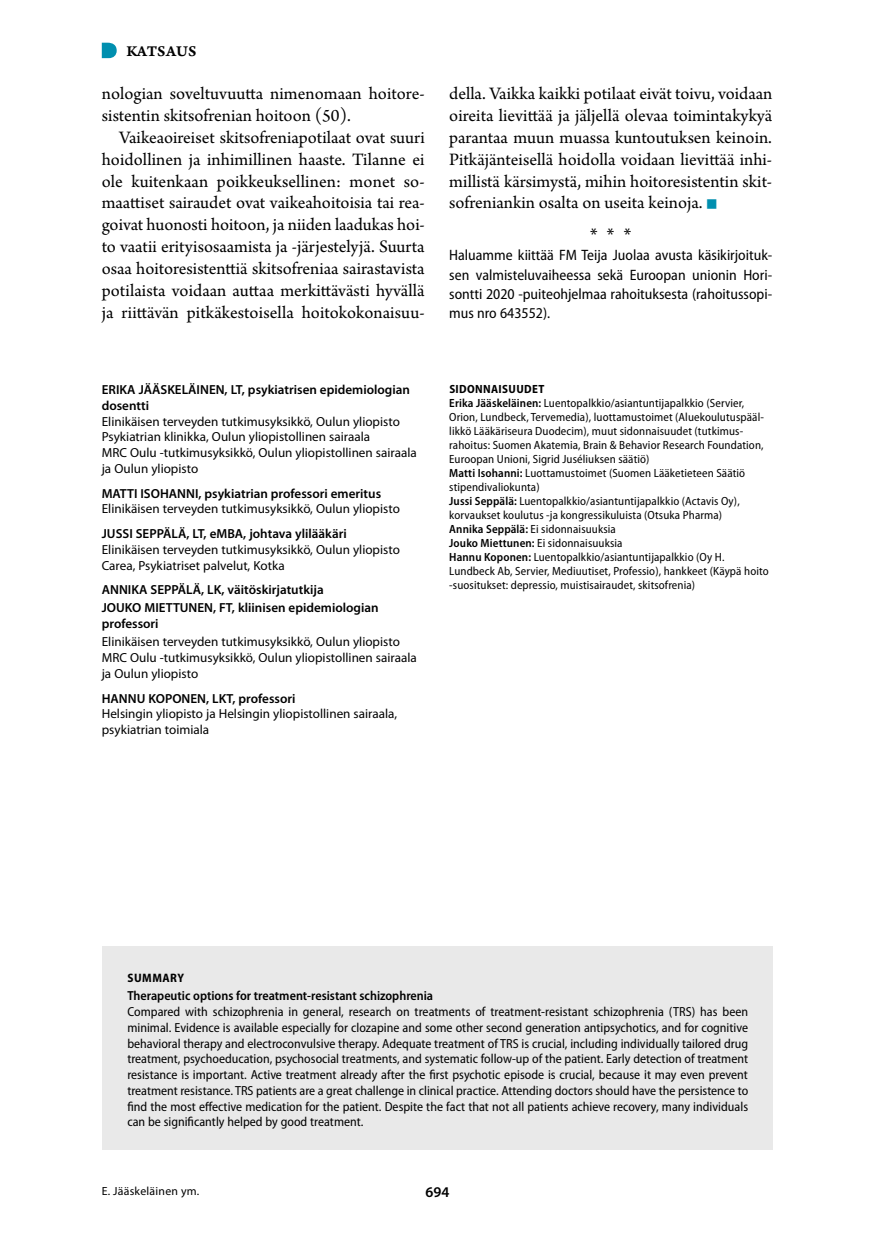
<style>
.page{position:relative;width:874px;height:1241px;background:#fff}
.page>*{position:absolute;margin:0;border:0;box-sizing:border-box;transform-origin:0 0}
.t1{font:42px "Arno Pro";color:#008faf}
.t2{font:semi-condensed 18.55px "Myriad Pro";color:#000}
.t3{font:18.38px/21.9px "Arno Pro";color:#000;text-align:justify}
.t4{font:15.75px "Arno Pro Smbd Caption";letter-spacing:.005em;color:#000}
.t5{font:semi-condensed 15.05px/19.2px "Myriad Pro";color:#000;text-align:justify}
.t6{font:600 14.88px "Myriad Pro";color:#000}
.t7{font:semi-condensed 13.12px/15.8px "Myriad Pro";color:#000;text-align:justify}
.t8{font:13.12px/15.8px "Myriad Pro";color:#000}
.t9{font:600 13.12px/15.8px "Myriad Pro";color:#000}
.t10{font:600 semi-condensed 13.12px "Myriad Pro";color:#000}
.t11{font:700 semi-condensed 12.25px "Myriad Pro";letter-spacing:.04em;color:#000}
.t12{font:semi-condensed 11.9px/14px "Myriad Pro";letter-spacing:.01em;color:#000}
.t13{font:11.9px "Myriad Pro";letter-spacing:.02em;color:#000}
.s1{font-weight:700}
.s2{font-weight:600}
</style>
<div class="page">
<div style="left:102px;top:946px;width:670px;height:203px;background:#e9e9e9"></div>
<svg style="left:102px;top:43px;width:15px;height:15px"></svg>
<p class="t4" style="left:126px;top:41px;width:71px">KATSAUS</p>
<h3 class="t3" style="left:102px;top:84px;width:324px">nologian soveltuvuutta nimenomaan hoitore&shy;sistentin skitsofrenian hoitoon (50).</h3>
<p class="t3" style="left:102px;top:127px;width:324px;text-indent:17px">Vaikeaoireiset skitsofreniapotilaat ovat suuri hoidollinen ja inhimillinen haaste. Tilanne ei ole kuitenkaan poikkeuksellinen: monet so&shy;maattiset sairaudet ovat vaikeahoitoisia tai rea&shy;goivat huonosti hoitoon, ja niiden laadukas hoi&shy;to vaatii erityisosaamista ja ‑järjestelyjä. Suurta osaa hoitoresistenttiä skitsofreniaa sairastavista potilaista voidaan auttaa merkittävästi hyvällä ja riittävän pitkäkestoisella hoitokokonaisuu-</p>
<p class="t9" style="left:102px;top:381px;width:309px">ERIKA JÄÄSKELÄINEN, LT, psykiatrisen epidemiologian dosentti</p>
<p class="t8" style="left:102px;top:413px;width:316px">Elinikäisen terveyden tutkimusyksikkö, Oulun yliopisto Psykiatrian klinikka, Oulun yliopistollinen sairaala<br>MRC Oulu ‑tutkimusyksikkö, Oulun yliopistollinen sairaala ja Oulun yliopisto</p>
<p class="t9" style="left:102px;top:485px;width:281px">MATTI ISOHANNI, psykiatrian professori emeritus</p>
<p class="t8" style="left:102px;top:500px;width:299px">Elinikäisen terveyden tutkimusyksikkö, Oulun yliopisto</p>
<p class="t9" style="left:102px;top:525px;width:246px">JUSSI SEPPÄLÄ, LT, eMBA, johtava ylilääkäri</p>
<p class="t8" style="left:102px;top:541px;width:299px">Elinikäisen terveyden tutkimusyksikkö, Oulun yliopisto<br>Carea, Psykiatriset palvelut, Kotka</p>
<p class="t9" style="left:102px;top:580px;width:278px;line-height:18.2px">ANNIKA SEPPÄLÄ, LK, väitöskirjatutkija<br>JOUKO MIETTUNEN, FT, kliinisen epidemiologian</p>
<p class="t9" style="left:102px;top:615px;width:58px">professori</p>
<p class="t8" style="left:102px;top:634px;width:316px">Elinikäisen terveyden tutkimusyksikkö, Oulun yliopisto<br>MRC Oulu ‑tutkimusyksikkö, Oulun yliopistollinen sairaala ja Oulun yliopisto</p>
<p class="t9" style="left:102px;top:690px;width:195px">HANNU KOPONEN, LKT, professori</p>
<p class="t8" style="left:102px;top:705px;width:297px">Helsingin yliopisto ja Helsingin yliopistollinen sairaala, psykiatrian toimiala</p>
<p class="t3" style="left:449px;top:83px;width:324px">della. Vaikka kaikki potilaat eivät toivu, voidaan oireita lievittää ja jäljellä olevaa toimintakykyä parantaa muun muassa kuntoutuksen keinoin.<br>Pitkäjänteisellä hoidolla voidaan lievittää inhi&shy;millistä kärsimystä, mihin hoitoresistentin skit&shy;sofreniankin osalta on useita keinoja.</p>
<h1 class="t1" style="left:704px;top:177px;width:15px">■</h1>
<h2 class="t2" style="left:590px;top:223px;width:42px">***</h2>
<p class="t5" style="left:449px;top:245px;width:324px">Haluamme kiittää FM Teija Juolaa avusta käsikirjoituk&shy;sen valmisteluvaiheessa sekä Euroopan unionin Hori&shy;sontti 2020 -puiteohjelmaa rahoituksesta (rahoitussopi&shy;mus nro 643552).</p>
<p class="t12" style="left:449px;top:382px;width:321px"><span class="s1">SIDONNAISUUDET<br></span><span class="s2">Erika Jääskeläinen:</span> Luentopalkkio/asiantuntijapalkkio (Servier, Orion, Lundbeck, Tervemedia), luottamustoimet (Aluekoulutuspääl&shy;likkö Lääkäriseura Duodecim), muut sidonnaisuudet (tutkimus&shy;rahoitus: Suomen Akatemia, Brain &amp; Behavior Research Foundation, Euroopan Unioni, Sigrid Juséliuksen säätiö)<br><span class="s2">Matti Isohanni:</span> Luottamustoimet (Suomen Lääketieteen Säätiö stipendivaliokunta)<br><span class="s2">Jussi Seppälä:</span> Luentopalkkio/asiantuntijapalkkio (Actavis Oy), korvaukset koulutus -ja kongressikuluista (Otsuka Pharma)<br><span class="s2">Annika Seppälä:</span> Ei sidonnaisuuksia<br><span class="s2">Jouko Miettunen:</span> Ei sidonnaisuuksia<br><span class="s2">Hannu Koponen:</span> Luentopalkkio/asiantuntijapalkkio (Oy H.<br>Lundbeck Ab, Servier, Mediuutiset, Professio), hankkeet (Käypä hoito -suositukset: depressio, muistisairaudet, skitsofrenia)</p>
<p class="t11" style="left:127px;top:969px;width:58px">SUMMARY</p>
<p class="t10" style="left:127px;top:987px;width:307px">Therapeutic options for treatment-resistant schizophrenia</p>
<p class="t7" style="left:127px;top:1003px;width:622px">Compared with schizophrenia in general, research on treatments of treatment-resistant schizophrenia (TRS) has been minimal. Evidence is available especially for clozapine and some other second generation antipsychotics, and for cognitive behavioral therapy and electroconvulsive therapy. Adequate treatment of TRS is crucial, including individually tailored drug treatment, psychoeducation, psychosocial treatments, and systematic follow-up of the patient. Early detection of treatment resistance is important. Active treatment already after the first psychotic episode is crucial, because it may even prevent treatment resistance. TRS patients are a great challenge in clinical practice. Attending doctors should have the persistence to find the most effective medication for the patient. Despite the fact that not all patients achieve recovery, many individuals can be significantly helped by good treatment.</p>
<p class="t13" style="left:102px;top:1183px;width:99px">E. Jääskeläinen ym.</p>
<p class="t6" style="left:425px;top:1182px;width:25px">694</p>
</div>
